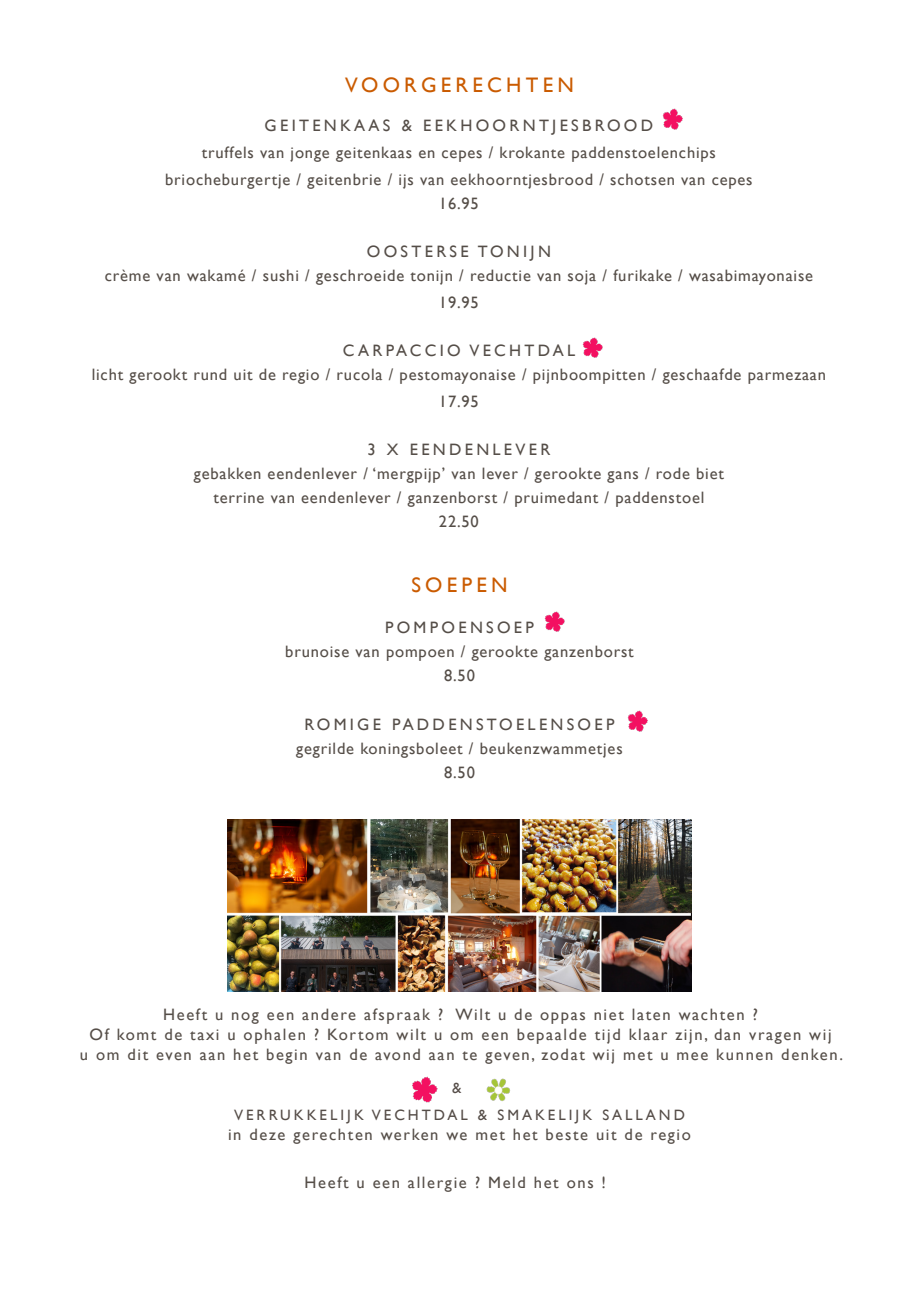
<style>
.page{position:relative;width:919px;height:1289px;background:#fff}
.page>*{position:absolute;margin:0;border:0;box-sizing:border-box;transform-origin:0 0}
.t1{font:21px "Gill Sans";letter-spacing:.2em;color:#ca5b01}
.t2{font:16.5px/24px "Gill Sans";letter-spacing:.05em;color:#554e48;text-align:center}
.t3{font:16.5px/19.8px "Gill Sans";letter-spacing:.1em;color:#554e48;text-align:center}
.t4{font:16.5px "Gill Sans";letter-spacing:.2em;color:#554e48}
.t5{font:15px "Gill Sans";letter-spacing:.2em;color:#554d48}
</style>
<div class="page">
<img style="left:582px;top:337px;width:21px;height:21px">
<img style="left:412px;top:1076px;width:26px;height:27px">
<img style="left:486px;top:1078px;width:24px;height:23px">
<img style="left:228px;top:819px;width:463px;height:172px">
<img style="left:662px;top:109px;width:21px;height:21px">
<img style="left:544px;top:611px;width:21px;height:21px">
<img style="left:627px;top:710px;width:21px;height:22px">
<p class="t1" style="left:345px;top:72px;width:230px">VOORGERECHTEN</p>
<p class="t4" style="left:264px;top:116px;width:390px">GEITENKAAS &amp; EEKHOORNTJESBROOD</p>
<p class="t2" style="left:165px;top:139px;width:589px;line-height:27px">truffels van jonge geitenkaas en cepes / krokante paddenstoelenchips briocheburgertje / geitenbrie / ijs van eekhoorntjesbrood / schotsen van cepes</p>
<p class="t2" style="left:439px;top:192px;width:41px">16.95</p>
<p class="t4" style="left:367px;top:242px;width:185px">OOSTERSE TONIJN</p>
<p class="t2" style="left:105px;top:264px;width:709px">crème van wakamé / sushi / geschroeide tonijn / reductie van soja / furikake / wasabimayonaise</p>
<p class="t2" style="left:439px;top:291px;width:41px">19.95</p>
<p class="t4" style="left:343px;top:341px;width:234px">CARPACCIO VECHTDAL</p>
<p class="t2" style="left:92px;top:363px;width:735px">licht gerookt rund uit de regio / rucola / pestomayonaise / pijnboompitten / geschaafde parmezaan</p>
<p class="t2" style="left:439px;top:390px;width:41px">17.95</p>
<p class="t4" style="left:367px;top:440px;width:184px">3 X EENDENLEVER</p>
<p class="t2" style="left:194px;top:462px;width:531px">gebakken eendenlever / ‘mergpijp’ van lever / gerookte gans / rode biet terrine van eendenlever / ganzenborst / pruimedant / paddenstoel</p>
<p class="t2" style="left:439px;top:510px;width:41px">22.50</p>
<p class="t1" style="left:411px;top:572px;width:98px">SOEPEN</p>
<p class="t2" style="left:285px;top:616px;width:350px">POMPOENSOEP<br>brunoise van pompoen / gerookte ganzenborst</p>
<p class="t2" style="left:444px;top:664px;width:32px">8.50</p>
<p class="t2" style="left:296px;top:712px;width:328px">ROMIGE PADDENSTOELENSOEP gegrilde koningsboleet / beukenzwammetjes</p>
<p class="t2" style="left:444px;top:760px;width:32px">8.50</p>
<p class="t3" style="left:80px;top:1004px;width:764px">Heeft u nog een andere afspraak ? Wilt u de oppas niet laten wachten ?<br>Of komt de taxi u ophalen ? Kortom wilt u om een bepaalde tijd klaar zijn, dan vragen wij<br>u om dit even aan het begin van de avond aan te geven, zodat wij met u mee kunnen denken.</p>
<p class="t5" style="left:452px;top:1078px;width:11px">&amp;</p>
<p class="t5" style="left:234px;top:1106px;width:452px">VERRUKKELIJK VECHTDAL &amp; SMAKELIJK SALLAND</p>
<p class="t3" style="left:228px;top:1124px;width:464px">in deze gerechten werken we met het beste uit de regio</p>
<p class="t3" style="left:304px;top:1172px;width:303px">Heeft u een allergie ? Meld het ons !</p>
</div>
